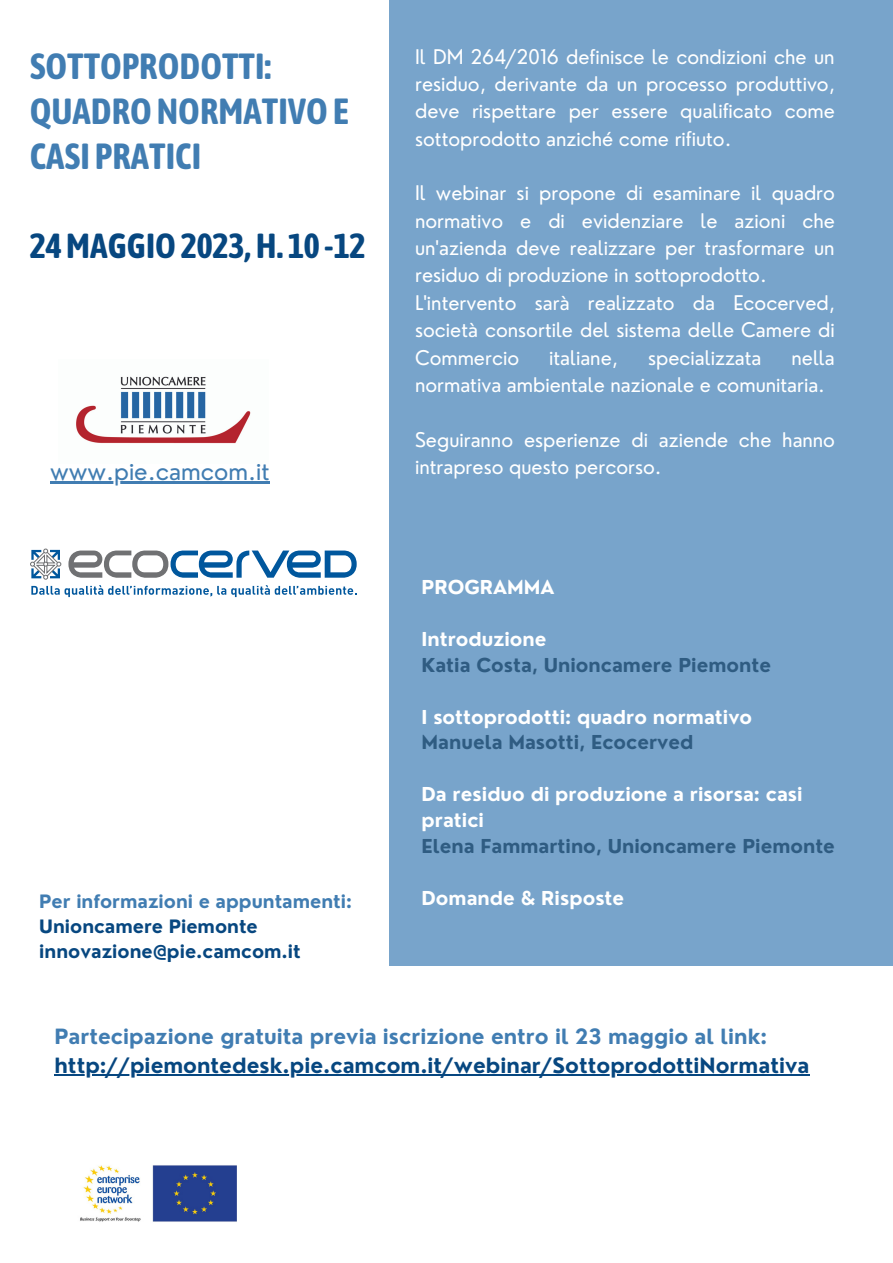
<style>
.page{position:relative;width:893px;height:1263px;background:#fff}
.page>*{position:absolute;margin:0;border:0;box-sizing:border-box;transform-origin:0 0}
.t1{font:700 36.22px/45.2px "Asap Condensed";color:#417db2}
.t2{font:700 34.72px "Asap Condensed";color:#074780}
.t3{font:23.85px "Nourd";color:#417db2}
.t4{font:700 20.48px "Nourd";color:#074780}
.t5{font:700 20.48px "Nourd";color:#417db2}
.t6{font:19.73px/27.4px "Nourd";color:#fff;text-align:justify}
.t7{font:700 18.67px/25.9px "Nourd";color:#fff}
.t8{font:700 18.67px "Nourd";color:#2f5c82}
.t9{font:700 18px "Nourd";color:#074780}
.t10{font:700 18px "Nourd";color:#417db2}
</style>
<div class="page">
<div style="left:357px;top:0;width:536px;height:966px;background:#78a4cb"></div>
<div style="left:0;top:0;width:389px;height:1248px;background:#fff"></div>
<img style="left:76px;top:376px;width:175px;height:68px">
<img style="left:80px;top:1165px;width:156px;height:57px">
<svg style="left:30px;top:549px;width:31px;height:30px"></svg>
<svg style="left:68px;top:550px;width:289px;height:28px"></svg>
<svg style="left:31px;top:585px;width:326px;height:12px"></svg>
<hr style="left:54px;top:1074px;width:487px;height:2px;background:#074780">
<hr style="left:541px;top:1074px;width:268px;height:2px;background:#074780">
<hr style="left:50px;top:481px;width:220px;height:3px;background:#417db2">
<p class="t1" style="left:30px;top:43px;width:243px">SOTTOPRODOTTI:</p>
<p class="t1" style="left:30px;top:88px;width:321px">QUADRONORMATIVOE<br>CASI PRATICI</p>
<p class="t2" style="left:30px;top:226px;width:337px">24MAGGIO2023,H. 10 -12</p>
<p class="t3" style="left:50px;top:456px;width:221px">www.pie.camcom.it</p>
<p class="t6" style="left:415px;top:42px;width:421px">Il DM 264/2016 definisce le condizioni che un residuo, derivante da un processo produttivo, deve rispettare per essere qualificato come sottoprodotto anziché come rifiuto.</p>
<p class="t6" style="left:415px;top:179px;width:421px">Il webinar si propone di esaminare il quadro normativo e di evidenziare le azioni che un'azienda deve realizzare per trasformare un residuo di produzione in sottoprodotto.</p>
<p class="t6" style="left:415px;top:289px;width:421px">L'intervento sarà realizzato da Ecocerved, società consortile del sistema delle Camere di Commercio</p>
<p class="t6" style="left:415px;top:343px;width:421px;text-indent:376px">nella normativa ambientale nazionale e comunitaria.</p>
<p class="t6" style="left:415px;top:426px;width:421px">Seguiranno esperienze di aziende che hanno intrapreso questo percorso.</p>
<p class="t6" style="left:549px;top:343px;width:70px">italiane,</p>
<p class="t6" style="left:648px;top:343px;width:115px">specializzata</p>
<p class="t7" style="left:421px;top:574px;width:134px">PROGRAMMA</p>
<p class="t7" style="left:421px;top:626px;width:126px">Introduzione</p>
<p class="t8" style="left:421px;top:653px;width:351px">Katia Costa, Unioncamere Piemonte</p>
<p class="t7" style="left:421px;top:703px;width:332px">I sottoprodotti: quadro normativo</p>
<p class="t8" style="left:421px;top:731px;width:273px">Manuela Masotti, Ecocerved</p>
<p class="t7" style="left:421px;top:781px;width:382px">Da residuo di produzione a risorsa: casi pratici</p>
<p class="t8" style="left:421px;top:834px;width:415px">Elena Fammartino, Unioncamere Piemonte</p>
<p class="t10" style="left:39px;top:890px;width:314px">Per informazioni e appuntamenti:</p>
<p class="t7" style="left:421px;top:885px;width:204px">Domande &amp; Risposte</p>
<p class="t9" style="left:39px;top:915px;width:220px">Unioncamere Piemonte</p>
<p class="t9" style="left:39px;top:940px;width:263px">innovazione@pie.camcom.it</p>
<p class="t5" style="left:54px;top:1024px;width:714px">Partecipazione gratuita previa iscrizione entro il 23 maggio al link:</p>
<p class="t4" style="left:54px;top:1053px;width:756px">http://piemontedesk.pie.camcom.it/webinar/SottoprodottiNormativa</p>
</div>
